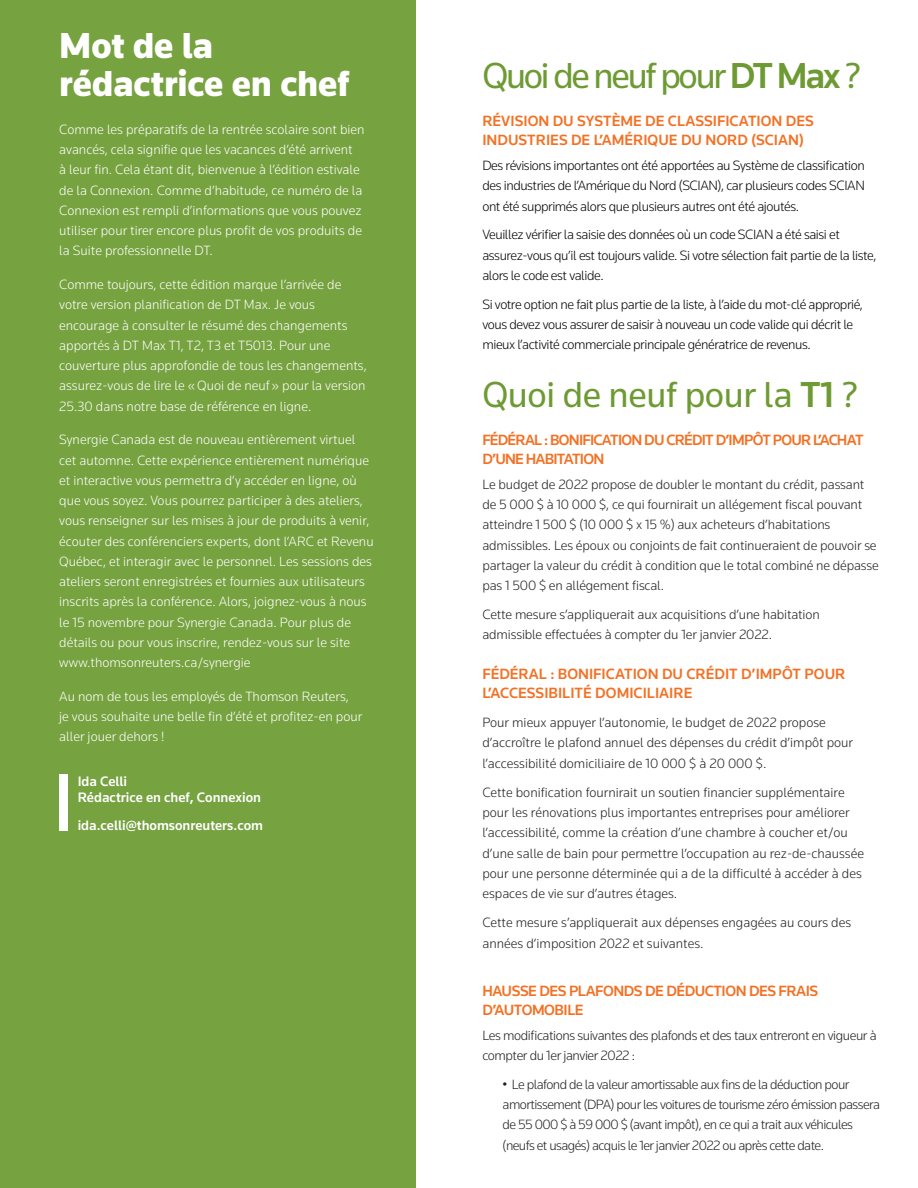
<style>
.page{position:relative;width:918px;height:1188px;background:#fff}
.page>*{position:absolute;margin:0;border:0;box-sizing:border-box;transform-origin:0 0}
.Title-Editor{font:900 37.5px/37.5px "Knowledge";letter-spacing:-.005em;color:#fff}
.Body-text{font:37.5px "Knowledge";letter-spacing:-.06em;color:#6e9a34}
.Body-text-2{font:37.5px "Knowledge";letter-spacing:-.01em;color:#6e9a34}
.Body-text-3{font:500 15.45px/19.5px "Knowledge";color:#f37124}
.Title_Whats_new{font:500 15.45px/19.5px "Knowledge";color:#f37124}
.SUB-TITLE{font:500 15.45px/19.5px "Knowledge";letter-spacing:-.05em;color:#f37124}
.Body-text-4{font:500 15.45px/19.5px "Knowledge";letter-spacing:-.03em;color:#f37124}
.EDITOR_email{font:500 14.25px/16.5px "Knowledge";color:#fff}
.Body-Text_Editor{font:300 13.95px/20.2px "Knowledge";color:#fff}
.Body-text-5{font:300 13.95px/20.2px "Knowledge";color:#231f20}
.Body-text-6{font:300 13.95px/20.2px "Knowledge";letter-spacing:-.03em;color:#000}
.Title_Whats_new-2{font:300 13.95px/20.2px "Knowledge";letter-spacing:-.015em;color:#231f20}
.Title_Whats_new-3{font:300 13.95px/20.2px "Knowledge";letter-spacing:-.04em;color:#231f20}
.s1{font-weight:500}
</style>
<div class="page">
<div style="left:0;top:0;width:416px;height:1188px;background:#76a240"></div>
<div style="left:59px;top:774px;width:9px;height:57px;background:#fff"></div>
<p class="Title-Editor" style="left:59px;top:26px;width:292px">Mot de la rédactrice en chef</p>
<p class="Body-Text_Editor" style="left:59px;top:119px;width:307px">Comme les préparatifs de la rentrée scolaire sont bien avancés, cela signifie que les vacances d’été arrivent<br>à leur fin. Cela étant dit, bienvenue à l’édition estivale de la Connexion. Comme d’habitude, ce numéro de la Connexion est rempli d’informations que vous pouvez utiliser pour tirer encore plus profit de vos produits de la Suite professionnelle DT.</p>
<p class="Body-Text_Editor" style="left:59px;top:274px;width:309px">Comme toujours, cette édition marque l’arrivée de votre version planification de DT Max. Je vous encourage à consulter le résumé des changements apportés à DT Max T1, T2, T3 et T5013. Pour une couverture plus approfondie de tous les changements, assurez-vous de lire le «Quoi de neuf» pour la version 25.30 dans notre base de référence en ligne.</p>
<p class="Body-Text_Editor" style="left:59px;top:429px;width:316px">Synergie Canada est de nouveau entièrement virtuel cet automne. Cette expérience entièrement numérique et interactive vous permettra d’y accéder en ligne, où que vous soyez. Vous pourrez participer à des ateliers, vous renseigner sur les mises à jour de produits à venir, écouter des conférenciers experts, dont l’ARC et Revenu Québec, et interagir avec le personnel. Les sessions des ateliers seront enregistrées et fournies aux utilisateurs inscrits après la conférence. Alors, joignez-vous à nous le 15 novembre pour Synergie Canada. Pour plus de détails ou pour vous inscrire, rendez-vous sur le site www.thomsonreuters.ca/synergie</p>
<p class="Body-Text_Editor" style="left:59px;top:686px;width:305px">Au nom de tous les employés de Thomson Reuters,<br>je vous souhaite une belle fin d’été et profitez-en pour aller jouer dehors !</p>
<p class="EDITOR_email" style="left:78px;top:772px;width:185px">Ida Celli<br>Rédactrice en chef, Connexion</p>
<p class="EDITOR_email" style="left:78px;top:817px;width:187px">ida.celli@thomsonreuters.com</p>
<p class="Body-text" style="left:482px;top:53px;width:380px">Quoi de neuf pour <span class="s1">DT Max</span> ?</p>
<p class="Body-text-3" style="left:482px;top:111px;width:333px">RÉVISION DU SYSTÈME DE CLASSIFICATION DES<br>INDUSTRIES DE L’AMÉRIQUE DU NORD (SCIAN)</p>
<p class="Body-text-6" style="left:482px;top:155px;width:384px;text-align:justify">Des révisions importantes ont été apportées au Système de classification des industries de l’Amérique du Nord (SCIAN), car plusieurs codes SCIAN ont été supprimés alors que plusieurs autres ont été ajoutés.</p>
<p class="Body-text-6" style="left:482px;top:224px;width:396px">Veuillez vérifier la saisie des données où un code SCIAN a été saisi et assurez-vous qu’il est toujours valide. Si votre sélection fait partie de la liste, alors le code est valide.</p>
<p class="Body-text-6" style="left:482px;top:294px;width:382px">Si votre option ne fait plus partie de la liste, à l’aide du mot-clé approprié, vous devez vous assurer de saisir à nouveau un code valide qui décrit le mieux l’activité commerciale principale génératrice de revenus.</p>
<p class="Body-text-2" style="left:482px;top:371px;width:377px">Quoi de neuf pour la <span class="s1">T1</span> ?</p>
<p class="SUB-TITLE" style="left:482px;top:429px;width:383px">FÉDÉRAL : BONIFICATION DU CRÉDIT D’IMPÔT POUR L’ACHAT<br>D’UNE HABITATION</p>
<p class="Title_Whats_new-2" style="left:482px;top:474px;width:398px">Le budget de 2022 propose de doubler le montant du crédit, passant de 5 000 $ à 10 000 $, ce qui fournirait un allégement fiscal pouvant atteindre 1 500 $ (10 000 $ x 15 %) aux acheteurs d’habitations admissibles. Les époux ou conjoints de fait continueraient de pouvoir se partager la valeur du crédit à condition que le total combiné ne dépasse pas 1 500 $ en allégement fiscal.</p>
<p class="Title_Whats_new-2" style="left:482px;top:604px;width:339px">Cette mesure s’appliquerait aux acquisitions d’une habitation admissible effectuées à compter du 1er janvier 2022.</p>
<p class="Title_Whats_new" style="left:482px;top:664px;width:365px">FÉDÉRAL : BONIFICATION DU CRÉDIT D’IMPÔT POUR<br>L’ACCESSIBILITÉ DOMICILIAIRE</p>
<p class="Body-text-5" style="left:482px;top:712px;width:372px">Pour mieux appuyer l’autonomie, le budget de 2022 propose d’accroître le plafond annuel des dépenses du crédit d’impôt pour l’accessibilité domiciliaire de 10 000 $ à 20 000 $.</p>
<p class="Body-text-5" style="left:482px;top:782px;width:383px">Cette bonification fournirait un soutien financier supplémentaire pour les rénovations plus importantes entreprises pour améliorer l’accessibilité, comme la création d’une chambre à coucher et/ou d’une salle de bain pour permettre l’occupation au rez-de-chaussée pour une personne déterminée qui a de la difficulté à accéder à des espaces de vie sur d’autres étages.</p>
<p class="Body-text-5" style="left:482px;top:912px;width:370px">Cette mesure s’appliquerait aux dépenses engagées au cours des années d’imposition 2022 et suivantes.</p>
<p class="Body-text-4" style="left:482px;top:980px;width:337px">HAUSSE DES PLAFONDS DE DÉDUCTION DES FRAIS<br>D’AUTOMOBILE</p>
<p class="Title_Whats_new-2" style="left:482px;top:1025px;width:396px">Les modifications suivantes des plafonds et des taux entreront en vigueur à compter du 1er janvier 2022 :</p>
<p class="Title_Whats_new-3" style="left:503px;top:1074px;width:379px">• Le plafond de la valeur amortissable aux fins de la déduction pour amortissement (DPA) pour les voitures de tourisme zéro émission passera de 55 000 $ à 59 000 $ (avant impôt), en ce qui a trait aux véhicules (neufs et usagés) acquis le 1er janvier 2022 ou après cette date.</p>
</div>
